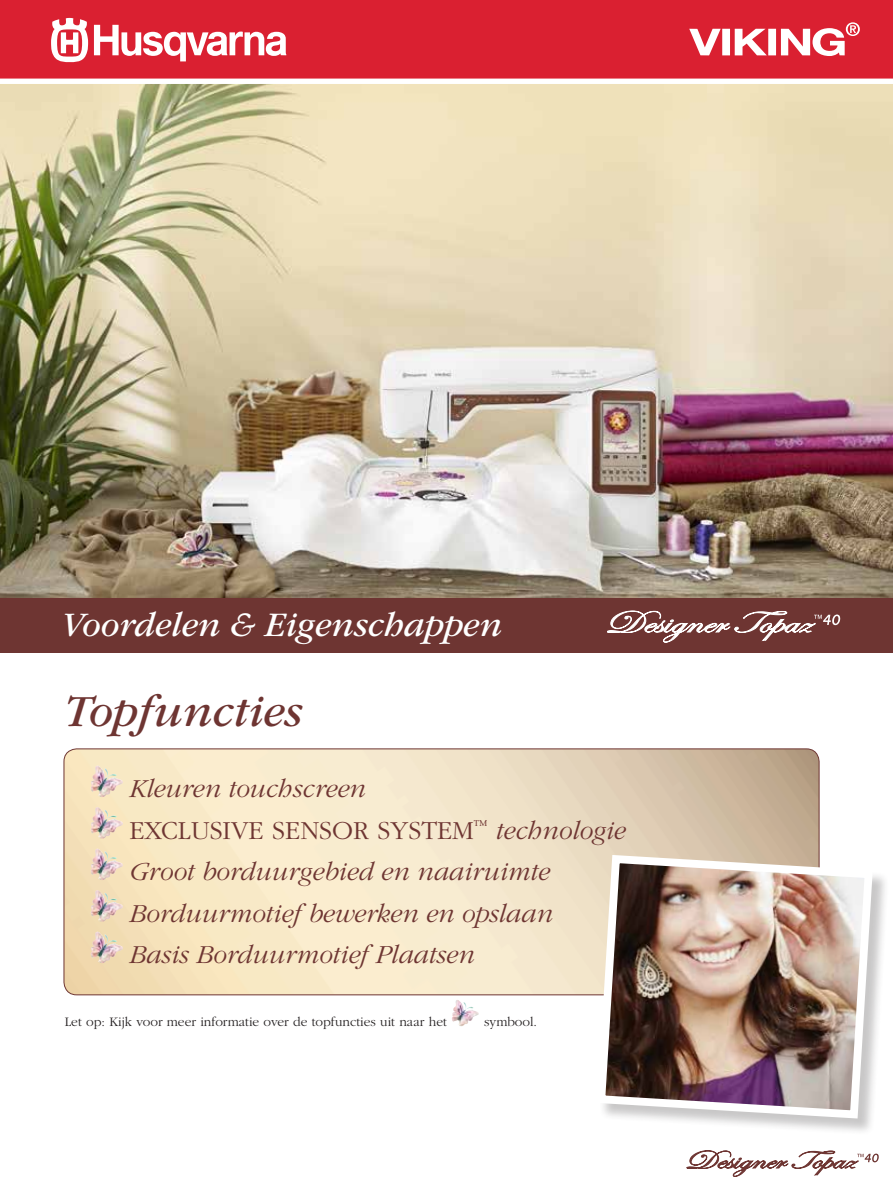
<style>
.page{position:relative;width:893px;height:1191px;background:#fff}
.page>*{position:absolute;margin:0;border:0;box-sizing:border-box;transform-origin:0 0}
.t1{font:italic 46.5px "ITC Garamond Std";color:#6e3532}
.t2{font:italic 35.7px "ITC Garamond Std";color:#fff}
.t3{font:italic 300 27px/41.5px "ITC Garamond Std";color:#6e3532}
.t4{font:300 13.5px "ITC Garamond Std";color:#231f20}
.s1{font-style:normal}
</style>
<div class="page">
<img style="left:0;top:84px;width:893px;height:514px">
<img style="left:64px;top:749px;width:755px;height:245px">
<img style="left:91px;top:766px;width:32px;height:31px">
<img style="left:91px;top:807px;width:32px;height:31px">
<img style="left:91px;top:849px;width:32px;height:31px">
<img style="left:91px;top:890px;width:32px;height:31px">
<img style="left:91px;top:932px;width:32px;height:31px">
<img style="left:452px;top:1000px;width:27px;height:26px">
<div style="left:0;top:598px;width:893px;height:54px;background:#6e3532"></div>
<svg style="left:607px;top:611px;width:233px;height:31px"></svg>
<div style="left:598px;top:856px;width:291px;height:279px;background:#231f20;opacity:.25"></div>
<img style="left:593px;top:850px;width:284px;height:272px">
<svg style="left:687px;top:1150px;width:192px;height:26px"></svg>
<div style="left:0;top:0;width:893px;height:80px;background:#da2031"></div>
<svg style="left:51px;top:18px;width:37px;height:44px"></svg>
<svg style="left:94px;top:25px;width:192px;height:36px"></svg>
<svg style="left:689px;top:22px;width:171px;height:34px"></svg>
<hr style="left:0;top:79px;width:893px;height:4px;background:#fff">
<h2 class="t2" style="left:61px;top:605px;width:442px">Voordelen &amp; Eigenschappen</h2>
<h1 class="t1" style="left:64px;top:686px;width:240px">Topfuncties</h1>
<p class="t3" style="left:129px;top:768px;width:498px">Kleuren touchscreen<br><span class="s1">EXCLUSIVE SENSOR SYSTEM</span><sup>™</sup> technologie<br>Groot borduurgebied en naairuimte<br>Borduurmotief bewerken en opslaan<br>Basis Borduurmotief Plaatsen</p>
<p class="t4" style="left:65px;top:1014px;width:384px">Let op: Kijk voor meer informatie over de topfuncties uit naar het</p>
<p class="t4" style="left:484px;top:1014px;width:54px">symbool.</p>
</div>
